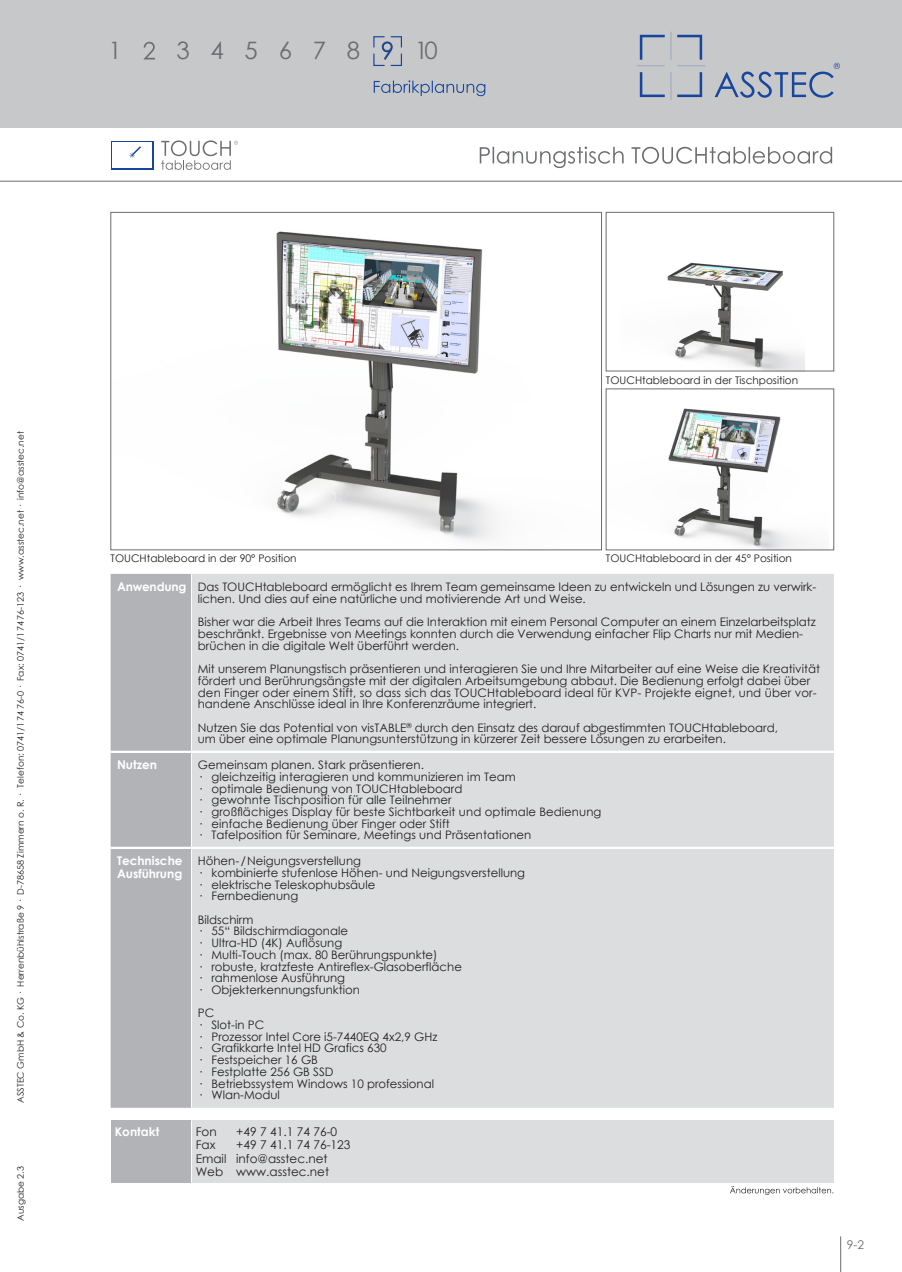
<style>
.page{position:relative;width:902px;height:1272px;background:#fff}
.page>*{position:absolute;margin:0;border:0;box-sizing:border-box;transform-origin:0 0}
.t1{font:24px "Century Gothic";letter-spacing:.865em;color:#6c6d70}
.t2{font:12px/13.5px "Century Gothic";color:#231f20}
.t3{font:700 12px/12.8px "Century Gothic";color:#fff}
.t4{font:12px "Century Gothic";color:#6c6d70}
.t5{font:11.7px/11.7px "Century Gothic";color:#231f20}
.t6{font:10.5px "Century Gothic";color:#231f20}
.t7{font:9px "Century Gothic";color:#231f20}
.s1{font-weight:700;font-size:12px;color:#fff}
</style>
<div class="page">
<div style="left:0;top:0;width:901px;height:128px;background:#c7c8ca"></div>
<svg style="left:670px;top:32px;width:1px;height:28px"></svg>
<svg style="left:670px;top:72px;width:1px;height:28px"></svg>
<svg style="left:714px;top:63px;width:125px;height:35px"></svg>
<svg style="left:637px;top:66px;width:27px;height:31px"></svg>
<svg style="left:677px;top:66px;width:28px;height:31px"></svg>
<svg style="left:639px;top:35px;width:25px;height:25px"></svg>
<svg style="left:677px;top:35px;width:25px;height:25px"></svg>
<hr style="left:840px;top:1236px;width:1px;height:35px;background:#6c6d70">
<svg style="left:373px;top:80px;width:112px;height:16px"></svg>
<svg style="left:373px;top:36px;width:29px;height:30px"></svg>
<svg style="left:143px;top:42px;width:12px;height:17px"></svg>
<img style="left:276px;top:231px;width:221px;height:310px">
<img style="left:668px;top:408px;width:141px;height:140px">
<div style="left:606px;top:389px;width:227px;height:161px;border:1px solid #6c6d70"></div>
<div style="left:111px;top:1120px;width:80px;height:62px;background:#b2b3b7"></div>
<div style="left:191px;top:1120px;width:642px;height:62px;background:#dcdddf"></div>
<hr style="left:191px;top:1120px;width:1px;height:62px;background:#fff">
<div style="left:111px;top:141px;width:42px;height:29px;background:#18469d"></div>
<div style="left:112px;top:142px;width:40px;height:26px;background:#fff"></div>
<svg style="left:129px;top:146px;width:12px;height:12px"></svg>
<svg style="left:161px;top:140px;width:77px;height:30px"></svg>
<svg style="left:479px;top:146px;width:353px;height:22px"></svg>
<div style="left:111px;top:574px;width:80px;height:533px;background:#b2b3b7"></div>
<div style="left:192px;top:574px;width:641px;height:533px;background:#dcdddf"></div>
<hr style="left:111px;top:750px;width:80px;height:3px;background:#fff">
<hr style="left:191px;top:750px;width:642px;height:3px;background:#fff">
<hr style="left:111px;top:846px;width:80px;height:3px;background:#fff">
<hr style="left:191px;top:846px;width:642px;height:3px;background:#fff">
<svg style="left:730px;top:1186px;width:103px;height:8px"></svg>
<img style="left:667px;top:262px;width:137px;height:107px">
<div style="left:606px;top:212px;width:227px;height:159px;border:1px solid #6c6d70"></div>
<hr style="left:0;top:181px;width:901px;height:1px;background:#6c6d70">
<h1 class="t1" style="left:108px;top:34px;width:15px">1</h1>
<h1 class="t1" style="left:176px;top:34px;width:263px">345678910</h1>
<p class="t7" style="left:14px;top:1102px;width:673px;rotate:-90deg">ASSTEC GmbH &amp; Co. KG · Herrenbühlstraße 9 · D-78658 Zimmern o. R. · Telefon: 0741/1 74 76-0 · Fax: 0741/1 74 76-123 · www.asstec.net · info@asstec.net</p>
<p class="t7" style="left:14px;top:1220px;width:56px;rotate:-90deg">Ausgabe 2.3</p>
<p class="t6" style="left:606px;top:372px;width:193px">TOUCHtableboard in der Tischposition</p>
<p class="t6" style="left:111px;top:551px;width:187px">TOUCHtableboard in der 90° Position</p>
<p class="t6" style="left:606px;top:551px;width:187px">TOUCHtableboard in der 45° Position</p>
<p class="t5" style="left:198px;top:581px;width:620px;text-indent:-81px"><span class="s1">Anwendung</span> Das TOUCHtableboard ermöglicht es Ihrem Team gemeinsame Ideen zu entwickeln und Lösungen zu verwirk&shy;lichen. Und dies auf eine natürliche und motivierende Art und Weise.</p>
<p class="t5" style="left:198px;top:616px;width:619px">Bisher war die Arbeit Ihres Teams auf die Interaktion mit einem Personal Computer an einem Einzelarbeitsplatz beschränkt. Ergebnisse von Meetings konnten durch die Verwendung einfacher Flip Charts nur mit Medien&shy;brüchen in die digitale Welt überführt werden.</p>
<p class="t5" style="left:198px;top:663px;width:623px">Mit unserem Planungstisch präsentieren und interagieren Sie und Ihre Mitarbeiter auf eine Weise die Kreativität fördert und Berührungsängste mit der digitalen Arbeitsumgebung abbaut. Die Bedienung erfolgt dabei über den Finger oder einem Stift, so dass sich das TOUCHtableboard ideal für KVP- Projekte eignet, und über vor&shy;handene Anschlüsse ideal in Ihre Konferenzräume integriert.</p>
<p class="t5" style="left:198px;top:721px;width:581px">Nutzen Sie das Potential von visTABLE<sup>®</sup> durch den Einsatz des darauf abgestimmten TOUCHtableboard, um über eine optimale Planungsunterstützung in kürzerer Zeit bessere Lösungen zu erarbeiten.</p>
<p class="t3" style="left:117px;top:758px;width:42px">Nutzen</p>
<p class="t5" style="left:198px;top:758px;width:405px">Gemeinsam planen. Stark präsentieren.<br>· gleichzeitig interagieren und kommunizieren im Team<br>· optimale Bedienung von TOUCHtableboard<br>· gewohnte Tischposition für alle Teilnehmer<br>· großflächiges Display für beste Sichtbarkeit und optimale Bedienung · einfache Bedienung über Finger oder Stift<br>· Tafelposition für Seminare, Meetings und Präsentationen</p>
<p class="t3" style="left:117px;top:854px;width:67px">Technische<br>Ausführung</p>
<p class="t5" style="left:198px;top:854px;width:329px">Höhen- /Neigungsverstellung<br>· kombinierte stufenlose Höhen- und Neigungsverstellung · elektrische Teleskophubsäule<br>· Fernbedienung</p>
<p class="t5" style="left:198px;top:913px;width:265px">Bildschirm<br>· 55“ Bildschirmdiagonale<br>· Ultra-HD (4K) Auflösung<br>· Multi-Touch (max. 80 Berührungspunkte)<br>· robuste, kratzfeste Antireflex-Glasoberfläche · rahmenlose Ausführung<br>· Objekterkennungsfunktion</p>
<p class="t5" style="left:198px;top:1007px;width:241px">PC<br>· Slot-in PC<br>· Prozessor Intel Core i5-7440EQ 4x2,9 GHz · Grafikkarte Intel HD Grafics 630<br>· Festspeicher 16 GB<br>· Festplatte 256 GB SSD<br>· Betriebssystem Windows 10 professional · Wlan-Modul</p>
<p class="t3" style="left:115px;top:1124px;width:46px">Kontakt</p>
<p class="t2" style="left:196px;top:1124px;width:22px">Fon</p>
<p class="t2" style="left:236px;top:1124px;width:103px">+49 7 41.1 74 76-0</p>
<p class="t2" style="left:196px;top:1138px;width:21px">Fax</p>
<p class="t2" style="left:196px;top:1138px;width:156px;text-indent:40px">+49 7 41.1 74 76-123<br>Email info@asstec.net<br>Web www.asstec.net</p>
<p class="t4" style="left:846px;top:1236px;width:19px">9-2</p>
</div>
